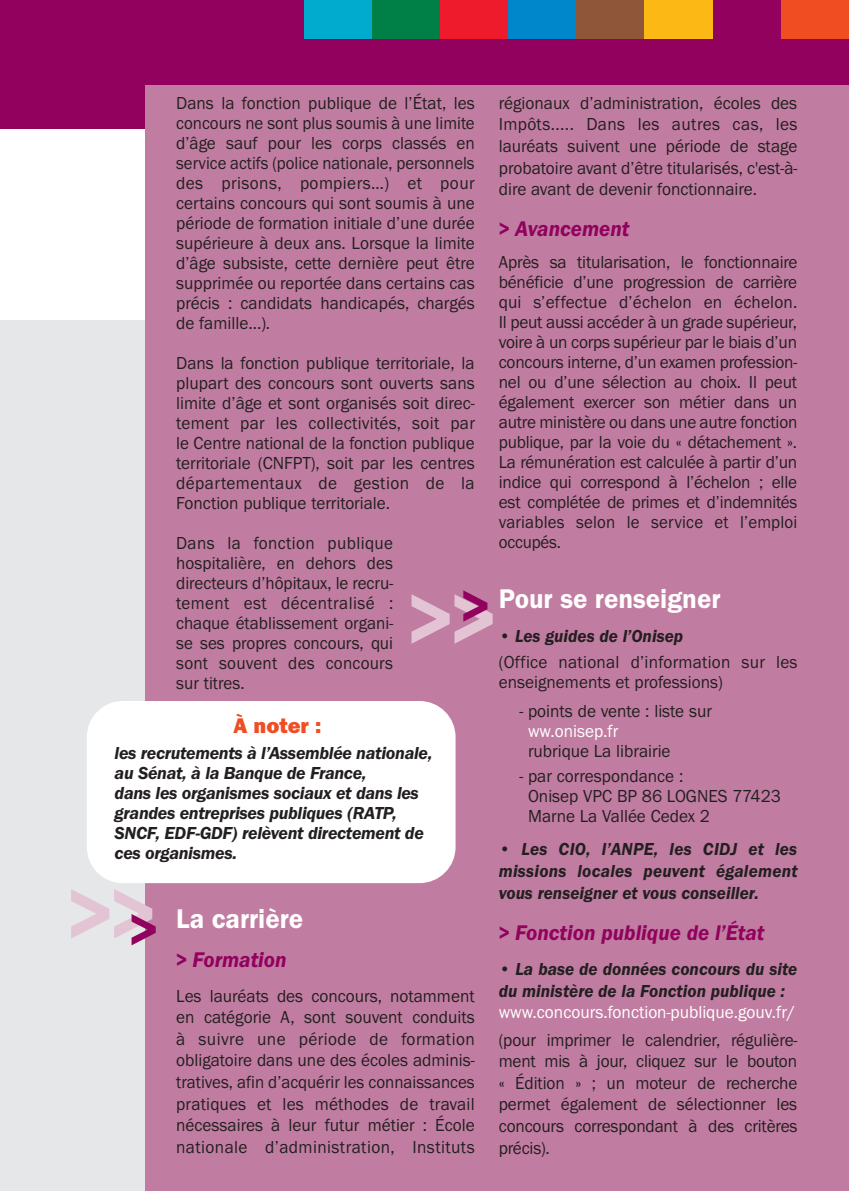
<style>
.page{position:relative;width:849px;height:1191px;background:#fff}
.page>*{position:absolute;margin:0;border:0;box-sizing:border-box;transform-origin:0 0}
.t1{font:800 88px "Franklin Gothic Itc T";color:#e3c4d4}
.t2{font:600 28px "Franklin Gothic Itc T";color:#fff;scale:.96 1}
.t3{font:italic 600 22px "Franklin Gothic Itc T";color:#91015d;scale:.96 1}
.t4{font:800 22px "Franklin Gothic Itc T";color:#f04d22}
.t5{font:18px/20px "Franklin Gothic Itc T";color:#231f20;text-align:justify;scale:.96 1}
.t6{font:18px/20px "Franklin Gothic Itc T";color:#231f20;text-align:justify;scale:.95 1}
.t7{font:italic 600 18px/20px "Franklin Gothic Itc T";letter-spacing:-.02em;color:#231f20}
.t8{font:italic 600 18px/21.6px "Franklin Gothic Itc T";letter-spacing:-.02em;color:#231f20;text-align:justify;scale:.96 1}
.t9{font:italic 600 18px/21.6px "Franklin Gothic Itc T";color:#231f20;scale:.96 1}
.t10{font:18px "Franklin Gothic Itc T";color:#fff;scale:.96 1}
.s1{font-size:55.6px;color:#91015d}
</style>
<div class="page">
<div style="left:0;top:0;width:848px;height:129px;background:#91015d"></div>
<div style="left:0;top:320px;width:848px;height:871px;background:#e6e7e9"></div>
<div style="left:145px;top:80px;width:703px;height:1111px;background:#c07da1"></div>
<div style="left:143px;top:0;width:705px;height:85px;background:#91015d"></div>
<div style="left:304px;top:0;width:68px;height:39px;background:#00abcd"></div>
<div style="left:372px;top:0;width:68px;height:39px;background:#007f46"></div>
<div style="left:440px;top:0;width:68px;height:39px;background:#ee1b2d"></div>
<div style="left:508px;top:0;width:68px;height:39px;background:#0086cb"></div>
<div style="left:576px;top:0;width:68px;height:39px;background:#8f563a"></div>
<div style="left:644px;top:0;width:68px;height:39px;background:#fcb814"></div>
<div style="left:780px;top:0;width:68px;height:39px;background:#f04d22"></div>
<div style="left:87px;top:701px;width:368px;height:182px;background:#fff;border-radius:36px"></div>
<p class="t5" style="left:176px;top:92px;width:312px">Dans la fonction publique de l’État, les concours ne sont plus soumis à une limite d’âge sauf pour les corps classés en service actifs (police nationale, personnels des prisons, pompiers…) et pour certains concours qui sont soumis à une période de formation initiale d’une durée supérieure à deux ans. Lorsque la limite d’âge subsiste, cette dernière peut être supprimée ou reportée dans certains cas précis : candidats handicapés, chargés de famille...).</p>
<p class="t5" style="left:176px;top:352px;width:313px">Dans la fonction publique territoriale, la plupart des concours sont ouverts sans limite d’âge et sont organisés soit direc&shy;tement par les collectivités, soit par le Centre national de la fonction publique territoriale (CNFPT), soit par les centres départementaux de gestion de la Fonction publique territoriale.</p>
<p class="t6" style="left:176px;top:532px;width:230px">Dans la fonction publique hospitalière, en dehors des directeurs d’hôpitaux, le recru&shy;tement est décentralisé : chaque établissement organi&shy;se ses propres concours, qui sont souvent des concours sur titres.</p>
<p class="t5" style="left:498px;top:92px;width:313px;line-height:21.6px">régionaux d’administration, écoles des Impôts..... Dans les autres cas, les lauréats suivent une période de stage probatoire avant d’être titularisés, c'est-à&shy;dire avant de devenir fonctionnaire.</p>
<p class="t3" style="left:498px;top:216px;width:138px">&gt; Avancement</p>
<p class="t5" style="left:498px;top:251px;width:313px">Après sa titularisation, le fonctionnaire bénéficie d’une progression de carrière qui s’effectue d’échelon en échelon.<br>Il peut aussi accéder à un grade supérieur, voire à un corps supérieur par le biais d’un concours interne, d’un examen profession&shy;nel ou d’une sélection au choix. Il peut également exercer son métier dans un autre ministère ou dans une autre fonction publique, par la voie du « détachement ».<br>La rémunération est calculée à partir d’un indice qui correspond à l’échelon ; elle est complétée de primes et d’indemnités variables selon le service et l’emploi occupés.</p>
<h2 class="t2" style="left:498px;top:582px;width:233px">Pour se renseigner</h2>
<p class="t9" style="left:498px;top:625px;width:193px">• Les guides de l’Onisep</p>
<p class="t5" style="left:498px;top:652px;width:313px">(Office national d’information sur les enseignements et professions)</p>
<p class="t5" style="left:519px;top:700px;width:202px">- points de vente : liste sur</p>
<p class="t10" style="left:528px;top:720px;width:96px">ww.onisep.fr</p>
<p class="t5" style="left:528px;top:740px;width:150px">rubrique La librairie</p>
<p class="t5" style="left:528px;top:766px;width:265px;text-align:left;text-indent:-8px">- par correspondance :<br>Onisep VPC BP 86 LOGNES 77423<br>Marne La Vallée Cedex 2</p>
<p class="t8" style="left:498px;top:838px;width:313px">• Les CIO, l’ANPE, les CIDJ et les missions locales peuvent également vous renseigner et vous conseiller.</p>
<p class="t3" style="left:498px;top:919px;width:278px">&gt; Fonction publique de l’État</p>
<p class="t9" style="left:498px;top:958px;width:312px">• La base de données concours du site du ministère de la Fonction publique :</p>
<p class="t10" style="left:498px;top:1001px;width:310px">www.concours.fonction-publique.gouv.fr/</p>
<p class="t5" style="left:498px;top:1028px;width:313px;line-height:21.6px">(pour imprimer le calendrier, régulière&shy;ment mis à jour, cliquez sur le bouton « Édition » ; un moteur de recherche permet également de sélectionner les concours correspondant à des critères précis).</p>
<h1 class="t1" style="left:408px;top:566px;width:88px">&gt; &gt;<sup>&gt;</sup></h1>
<p class="t4" style="left:233px;top:712px;width:89px">À noter :</p>
<p class="t7" style="left:115px;top:742px;width:319px">les recrutements à l’Assemblée nationale, au Sénat, à la Banque de France,<br>dans les organismes sociaux et dans les grandes entreprises publiques (RATP, SNCF, EDF-GDF) relèvent directement de ces organismes.</p>
<h1 class="t1" style="left:68px;top:861px;width:91px">&gt; &gt;<span class="s1">&gt;</span></h1>
<h2 class="t2" style="left:176px;top:901px;width:134px">La carrière</h2>
<p class="t3" style="left:176px;top:946px;width:117px">&gt; Formation</p>
<p class="t5" style="left:176px;top:984px;width:312px;line-height:21.6px">Les lauréats des concours, notamment en catégorie A, sont souvent conduits à suivre une période de formation obligatoire dans une des écoles adminis&shy;tratives, afin d’acquérir les connaissances pratiques et les méthodes de travail nécessaires à leur futur métier : École nationale d’administration, Instituts</p>
</div>
